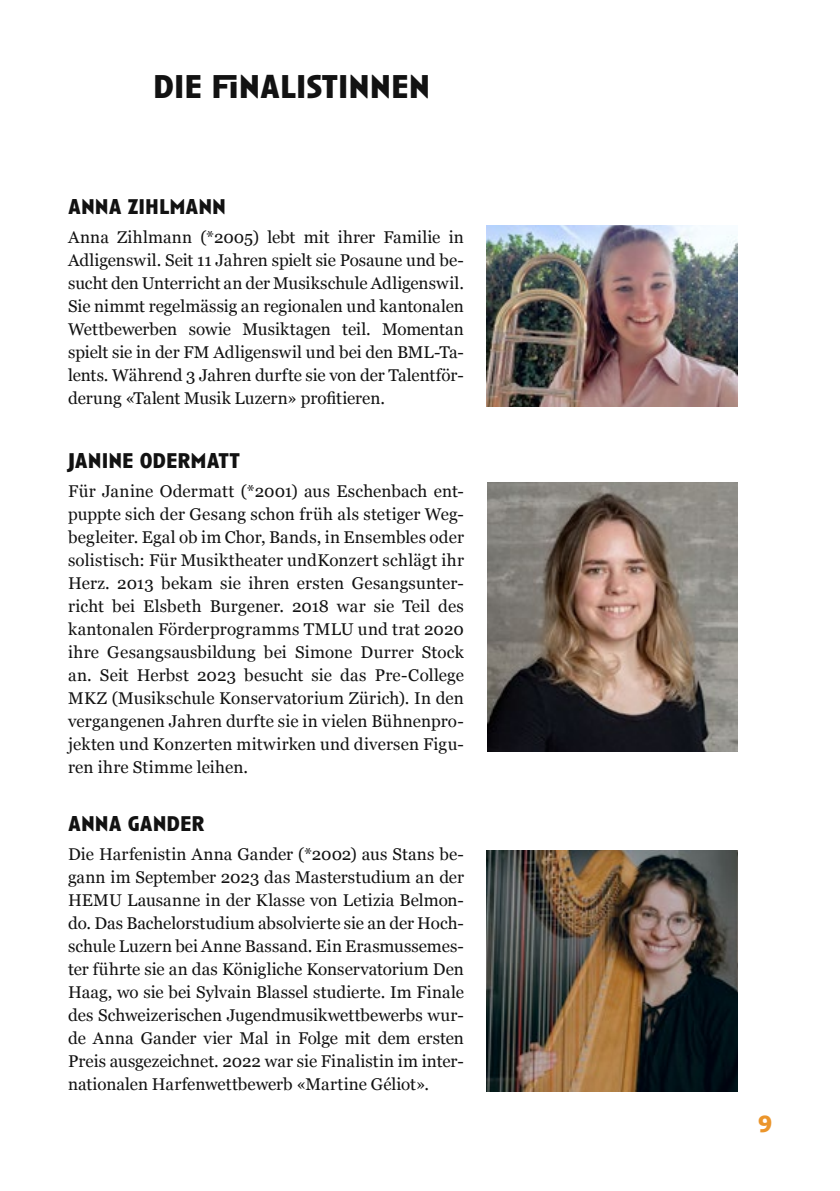
<style>
.page{position:relative;width:840px;height:1191px;background:#fff}
.page>*{position:absolute;margin:0;border:0;box-sizing:border-box;transform-origin:0 0}
.t1{font:700 34px "Anisette Std";color:#121212}
.t2{font:700 24px "Anisette Std";color:#eb952b}
.t3{font:700 22px "Anisette Std";color:#121212}
.t4{font:17px/23px "Georgia";color:#121212;text-align:justify}
</style>
<div class="page">
<img style="left:486px;top:850px;width:251px;height:241px">
<img style="left:486px;top:226px;width:251px;height:180px">
<img style="left:487px;top:482px;width:250px;height:269px">
<h1 class="t1" style="left:153px;top:67px;width:278px">DIE FINALISTINNEN</h1>
<p class="t3" style="left:68px;top:194px;width:159px">ANNA ZIHLMANN</p>
<p class="t4" style="left:68px;top:225px;width:397px">Anna Zihlmann (*2005) lebt mit ihrer Familie in Adligenswil. Seit 11 Jahren spielt sie Posaune und be&shy;sucht den Unterricht an der Musikschule Adligenswil.<br>Sie nimmt regelmässig an regionalen und kantonalen Wettbewerben sowie Musiktagen teil. Momentan spielt sie in der FM Adligenswil und bei den BML-Ta&shy;lents. Während 3 Jahren durfte sie von der Talentför&shy;derung «Talent Musik Luzern» profitieren.</p>
<p class="t3" style="left:68px;top:448px;width:173px">JANINE ODERMATT</p>
<p class="t4" style="left:68px;top:478px;width:397px">Für Janine Odermatt (*2001) aus Eschenbach ent&shy;puppte sich der Gesang schon früh als stetiger Weg&shy;begleiter. Egal ob im Chor, Bands, in Ensembles oder solistisch: Für Musiktheater undKonzert schlägt ihr Herz. 2013 bekam sie ihren ersten Gesangsunter&shy;richt bei Elsbeth Burgener. 2018 war sie Teil des kantonalen Förderprogramms TMLU und trat 2020 ihre Gesangsausbildung bei Simone Durrer Stock an. Seit Herbst 2023 besucht sie das Pre-College MKZ (Musikschule Konservatorium Zürich). In den vergangenen Jahren durfte sie in vielen Bühnenpro&shy;jekten und Konzerten mitwirken und diversen Figu&shy;ren ihre Stimme leihen.</p>
<p class="t3" style="left:68px;top:811px;width:138px">ANNA GANDER</p>
<p class="t4" style="left:68px;top:841px;width:397px">Die Harfenistin Anna Gander (*2002) aus Stans be&shy;gann im September 2023 das Masterstudium an der HEMU Lausanne in der Klasse von Letizia Belmon&shy;do. Das Bachelorstudium absolvierte sie an der Hoch&shy;schule Luzern bei Anne Bassand. Ein Erasmussemes&shy;ter führte sie an das Königliche Konservatorium Den Haag, wo sie bei Sylvain Blassel studierte. Im Finale des Schweizerischen Jugendmusikwettbewerbs wur&shy;de Anna Gander vier Mal in Folge mit dem ersten Preis ausgezeichnet. 2022 war sie Finalistin im inter&shy;nationalen Harfenwettbewerb «Martine Géliot».</p>
<h2 class="t2" style="left:758px;top:1111px;width:15px">9</h2>
</div>
